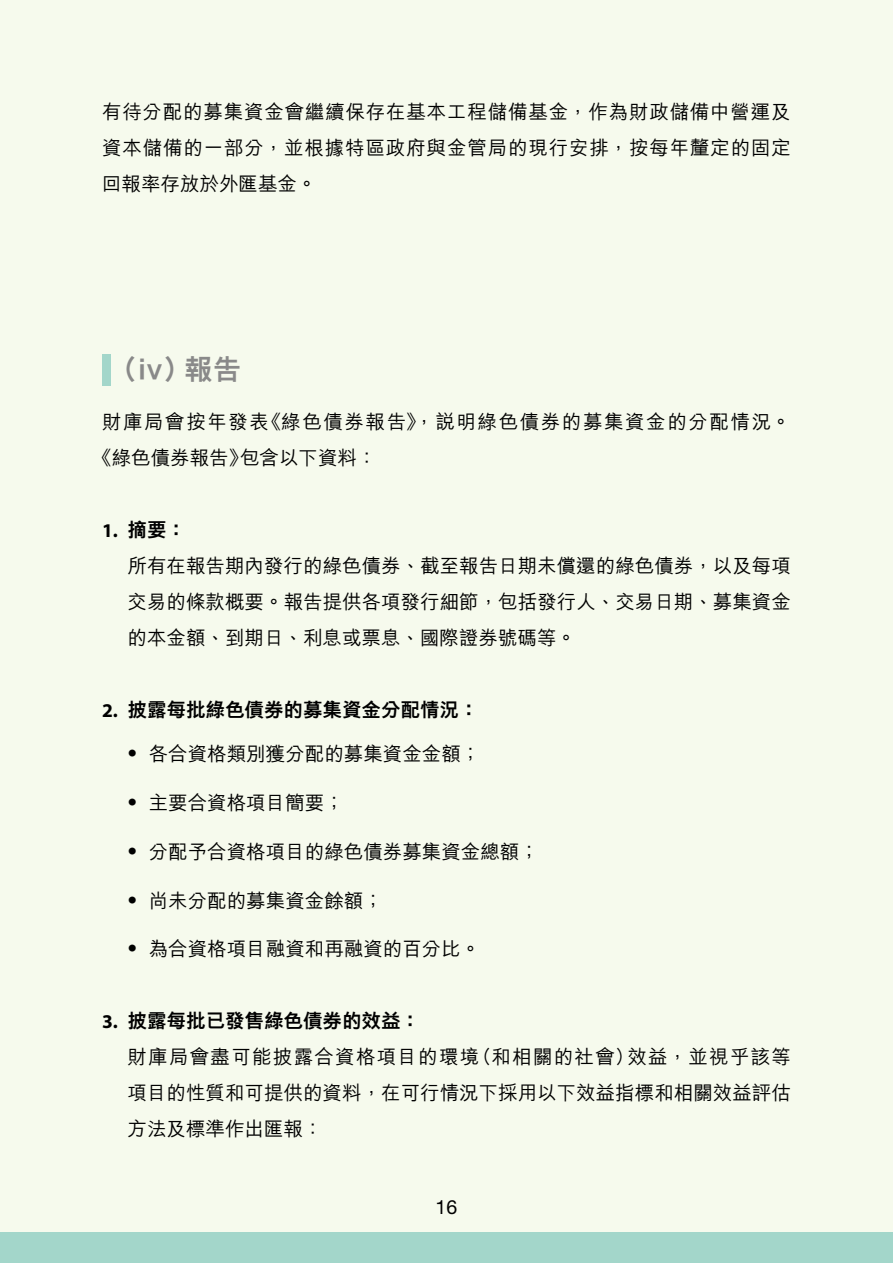
<style>
.page{position:relative;width:893px;height:1263px;background:#f6faed}
.page>*{position:absolute;margin:0;border:0;box-sizing:border-box;transform-origin:0 0}
.t1{font:800 28.5px "M Hei HK";color:#898989}
.t2{font:500 19.5px/36px "M Hei HK";color:#000}
.t3{font:500 19.5px/36px "M Hei HK";letter-spacing:.08em;color:#000}
.t4{font:800 19.5px "M Hei HK";color:#000}
.t5{font:19.5px "Helvetica Neue LT Std";color:#000}
.s1{font-family:"Myriad Pro";font-weight:700}
.s2{font-weight:800}
.s3{font-family:"Helvetica Neue LT Std";font-weight:700}
</style>
<div class="page">
<div style="left:0;top:1232px;width:893px;height:31px;background:#a3d6ca"></div>
<div style="left:102px;top:354px;width:9px;height:31px;background:#a3d6ca"></div>
<p class="t2" style="left:102px;top:93px;width:690px;text-align:justify">有待分配的募集資金會繼續保存在基本工程儲備基金，作為財政儲備中營運及資本儲備的一部分，並根據特區政府與金管局的現行安排，按每年釐定的固定回報率存放於外匯基金。</p>
<h1 class="t1" style="left:109px;top:355px;width:134px">（iv）報告</h1>
<p class="t3" style="left:92px;top:402px;width:700px;text-indent:10px">財庫局會按年發表《綠色債券報告》，說明綠色債券的募集資金的分配情況。《綠色債券報告》包含以下資料：</p>
<p class="t2" style="left:128px;top:510px;width:665px;text-indent:-26px"><span class="s1">1.</span> <span class="s2">摘要：<br></span>所有在報告期內發行的綠色債券、截至報告日期未償還的綠色債券，以及每項交易的條款概要。報告提供各項發行細節，包括發行人、交易日期、募集資金的本金額、到期日、利息或票息、國際證券號碼等。</p>
<p class="t4" style="left:102px;top:700px;width:378px"><span class="s1">2.</span> 披露每批綠色債券的募集資金分配情況：</p>
<p class="t2" style="left:128px;top:734px;width:354px"><span class="s3">•</span> 各合資格類別獲分配的募集資金金額；</p>
<p class="t2" style="left:128px;top:783px;width:218px"><span class="s3">•</span> 主要合資格項目簡要；</p>
<p class="t2" style="left:128px;top:832px;width:413px"><span class="s3">•</span> 分配予合資格項目的綠色債券募集資金總額；</p>
<p class="t2" style="left:128px;top:881px;width:257px"><span class="s3">•</span> 尚未分配的募集資金餘額；</p>
<p class="t2" style="left:128px;top:929px;width:354px"><span class="s3">•</span> 為合資格項目融資和再融資的百分比。</p>
<p class="t2" style="left:128px;top:1001px;width:665px;text-indent:-26px"><span class="s1">3.</span> <span class="s2">披露每批已發售綠色債券的效益：<br></span>財庫局會盡可能披露合資格項目的環境（和相關的社會）效益，並視乎該等項目的性質和可提供的資料，在可行情況下採用以下效益指標和相關效益評估方法及標準作出匯報：</p>
<p class="t5" style="left:436px;top:1196px;width:23px">16</p>
</div>
